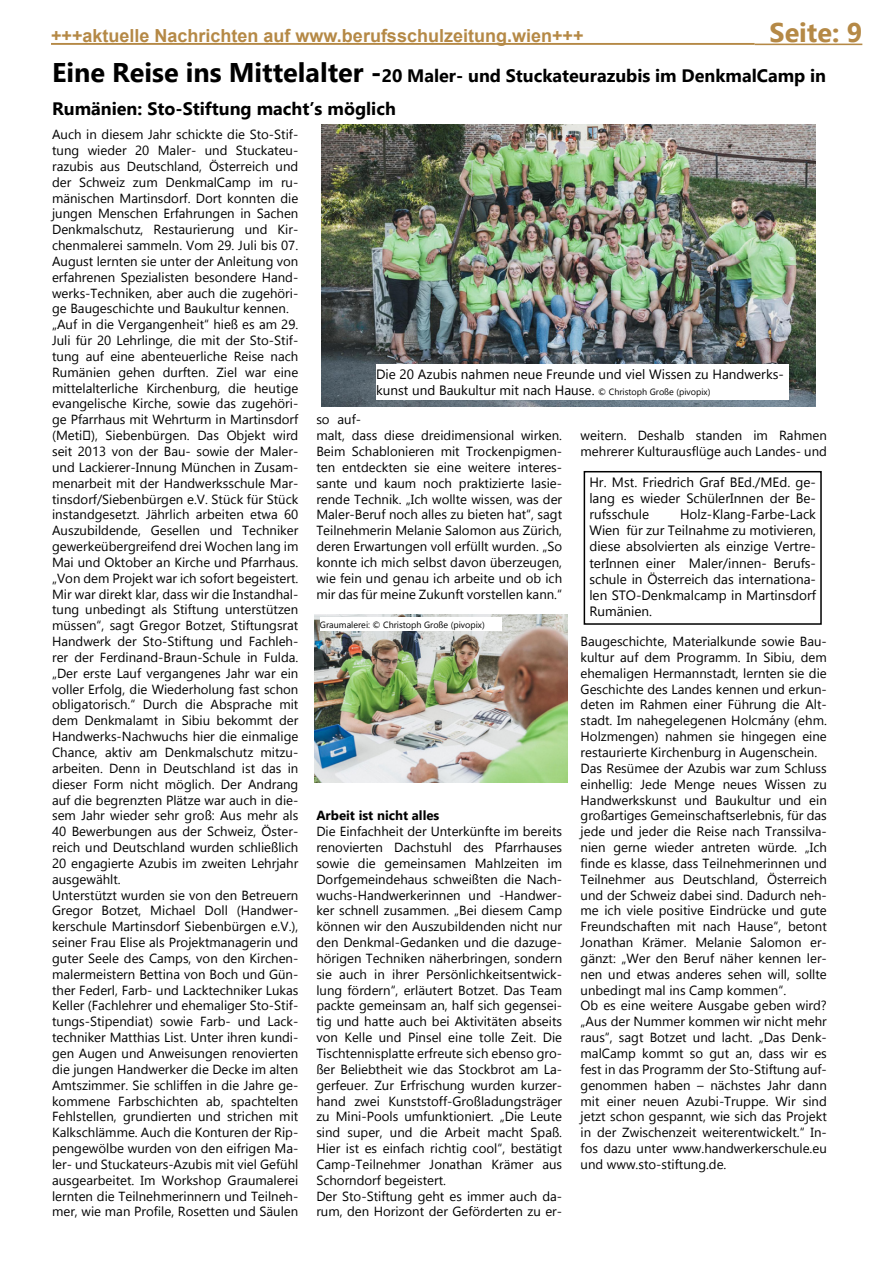
<style>
.page{position:relative;width:893px;height:1263px;background:#fff}
.page>*{position:absolute;margin:0;border:0;box-sizing:border-box;transform-origin:0 0}
.t1{font:700 27px "Gadugi";color:#b58946}
.t2{font:700 18px/32.4px "Gadugi";color:#000}
.t3{font:700 18px "Arial";color:#b58946}
.t4{font:13.5px/16.2px "Gadugi";color:#000;text-align:justify}
.t5{font:13.2px/15.9px "Gadugi";color:#000;text-align:justify}
.t6{font:700 13.2px "Gadugi";color:#000}
.t7{font:9px "Gadugi";color:#000}
.s1{font-size:27px}
.s2{font-size:9px}
</style>
<div class="page">
<hr style="left:51px;top:43px;width:704px;height:2px;background:#b58946">
<hr style="left:755px;top:44px;width:107px;height:1px;background:#b58946">
<img style="left:315px;top:614px;width:252px;height:168px">
<div style="left:320px;top:618px;width:182px;height:13px;background:#fff"></div>
<img style="left:321px;top:124px;width:494px;height:282px">
<div style="left:376px;top:365px;width:413px;height:35px;background:#fff"></div>
<div style="left:584px;top:471px;width:238px;height:154px;border:2px solid #000"></div>
<h2 class="t3" style="left:51px;top:23px;width:534px">+++aktuelle Nachrichten auf www.berufsschulzeitung.wien+++</h2>
<h1 class="t1" style="left:769px;top:16px;width:94px">Seite: 9</h1>
<p class="t2" style="left:52px;top:60px;width:776px"><span class="s1">Eine Reise ins Mittelalter -</span>20 Maler- und Stuckateurazubis im DenkmalCamp in<br>Rumänien: Sto-Stiftung macht’s möglich</p>
<p class="t5" style="left:52px;top:126px;width:248px">Auch in diesem Jahr schickte die Sto-Stif&shy;tung wieder 20 Maler- und Stuckateu&shy;razubis aus Deutschland, Österreich und der Schweiz zum DenkmalCamp im ru&shy;mänischen Martinsdorf. Dort konnten die jungen Menschen Erfahrungen in Sachen Denkmalschutz, Restaurierung und Kir&shy;chenmalerei sammeln. Vom 29. Juli bis 07.<br>August lernten sie unter der Anleitung von erfahrenen Spezialisten besondere Hand&shy;werks-Techniken, aber auch die zugehöri&shy;ge Baugeschichte und Baukultur kennen.</p>
<p class="t5" style="left:52px;top:317px;width:248px">„Auf in die Vergangenheit“ hieß es am 29.<br>Juli für 20 Lehrlinge, die mit der Sto-Stif&shy;tung auf eine abenteuerliche Reise nach Rumänien gehen durften. Ziel war eine mittelalterliche Kirchenburg, die heutige evangelische Kirche, sowie das zugehöri&shy;ge Pfarrhaus mit Wehrturm in Martinsdorf (Metiş), Siebenbürgen. Das Objekt wird seit 2013 von der Bau- sowie der Maler&shy;und Lackierer-Innung München in Zusam&shy;menarbeit mit der Handwerksschule Mar&shy;tinsdorf/Siebenbürgen e.V. Stück für Stück instandgesetzt. Jährlich arbeiten etwa 60<br>Auszubildende, Gesellen und Techniker gewerkeübergreifend drei Wochen lang im Mai und Oktober an Kirche und Pfarrhaus. „Von dem Projekt war ich sofort begeistert.<br>Mir war direkt klar, dass wir die Instandhal&shy;tung unbedingt als Stiftung unterstützen müssen“, sagt Gregor Botzet, Stiftungsrat Handwerk der Sto-Stiftung und Fachleh&shy;rer der Ferdinand-Braun-Schule in Fulda. „Der erste Lauf vergangenes Jahr war ein voller Erfolg, die Wiederholung fast schon obligatorisch.“ Durch die Absprache mit dem Denkmalamt in Sibiu bekommt der Handwerks-Nachwuchs hier die einmalige Chance, aktiv am Denkmalschutz mitzu&shy;arbeiten. Denn in Deutschland ist das in dieser Form nicht möglich. Der Andrang auf die begrenzten Plätze war auch in die&shy;sem Jahr wieder sehr groß: Aus mehr als 40 Bewerbungen aus der Schweiz, Öster&shy;reich und Deutschland wurden schließlich 20 engagierte Azubis im zweiten Lehrjahr ausgewählt.</p>
<p class="t5" style="left:52px;top:887px;width:248px">Unterstützt wurden sie von den Betreuern Gregor Botzet, Michael Doll (Handwer&shy;kerschule Martinsdorf Siebenbürgen e.V.), seiner Frau Elise als Projektmanagerin und guter Seele des Camps, von den Kirchen&shy;malermeistern Bettina von Boch und Gün&shy;ther Federl, Farb- und Lacktechniker Lukas Keller (Fachlehrer und ehemaliger Sto-Stif&shy;tungs-Stipendiat) sowie Farb- und Lack&shy;techniker Matthias List. Unter ihren kundi&shy;gen Augen und Anweisungen renovierten die jungen Handwerker die Decke im alten Amtszimmer. Sie schliffen in die Jahre ge&shy;kommene Farbschichten ab, spachtelten Fehlstellen, grundierten und strichen mit Kalkschlämme. Auch die Konturen der Rip&shy;pengewölbe wurden von den eifrigen Ma&shy;ler- und Stuckateurs-Azubis mit viel Gefühl ausgearbeitet. Im Workshop Graumalerei lernten die Teilnehmerinnern und Teilneh&shy;mer, wie man Profile, Rosetten und Säulen</p>
<p class="t4" style="left:376px;top:366px;width:409px">Die 20 Azubis nahmen neue Freunde und viel Wissen zu Handwerks&shy;kunst und Baukultur mit nach Hause. <span class="s2">© Christoph Große (pivopix)</span></p>
<p class="t5" style="left:316px;top:412px;width:247px;text-align:left">so auf-<br>malt, dass diese dreidimensional wirken.<br>Beim Schablonieren mit Trockenpigmen&shy;ten entdeckten sie eine weitere interes&shy;sante und kaum noch praktizierte lasie&shy;rende Technik. „Ich wollte wissen, was der Maler-Beruf noch alles zu bieten hat“, sagt Teilnehmerin Melanie Salomon aus Zürich, deren Erwartungen voll erfüllt wurden. „So konnte ich mich selbst davon überzeugen, wie fein und genau ich arbeite und ob ich mir das für meine Zukunft vorstellen kann.“</p>
<p class="t5" style="left:581px;top:427px;width:248px">weitern. Deshalb standen im Rahmen mehrerer Kulturausflüge auch Landes- und</p>
<p class="t4" style="left:589px;top:474px;width:228px">Hr. Mst. Friedrich Graf BEd./MEd. ge&shy;lang es wieder SchülerInnen der Be&shy;rufsschule</p>
<p class="t4" style="left:589px;top:506px;width:228px;text-indent:91px">Holz-Klang-Farbe-Lack Wien für zur Teilnahme zu motivieren, diese absolvierten als einzige Vertre&shy;terInnen einer Maler/innen- Berufs&shy;schule in Österreich das internationa&shy;len STO-Denkmalcamp in Martinsdorf Rumänien.</p>
<p class="t7" style="left:320px;top:619px;width:166px">Graumalerei: © Christoph Große (pivopix)</p>
<p class="t5" style="left:581px;top:633px;width:248px">Baugeschichte, Materialkunde sowie Bau&shy;kultur auf dem Programm. In Sibiu, dem ehemaligen Hermannstadt, lernten sie die Geschichte des Landes kennen und erkun&shy;deten im Rahmen einer Führung die Alt&shy;stadt. Im nahegelegenen Holcmány (ehm.<br>Holzmengen) nahmen sie hingegen eine restaurierte Kirchenburg in Augenschein.</p>
<p class="t5" style="left:581px;top:760px;width:248px">Das Resümee der Azubis war zum Schluss einhellig: Jede Menge neues Wissen zu Handwerkskunst und Baukultur und ein großartiges Gemeinschaftserlebnis, für das jede und jeder die Reise nach Transsilva&shy;nien gerne wieder antreten würde. „Ich finde es klasse, dass Teilnehmerinnen und Teilnehmer aus Deutschland, Österreich und der Schweiz dabei sind. Dadurch neh&shy;me ich viele positive Eindrücke und gute Freundschaften mit nach Hause“, betont Jonathan Krämer. Melanie Salomon er&shy;gänzt: „Wer den Beruf näher kennen ler&shy;nen und etwas anderes sehen will, sollte unbedingt mal ins Camp kommen“.</p>
<p class="t5" style="left:581px;top:998px;width:248px">Ob es eine weitere Ausgabe geben wird? „Aus der Nummer kommen wir nicht mehr raus“, sagt Botzet und lacht. „Das Denk&shy;malCamp kommt so gut an, dass wir es fest in das Programm der Sto-Stiftung auf&shy;genommen haben – nächstes Jahr dann mit einer neuen Azubi-Truppe. Wir sind jetzt schon gespannt, wie sich das Projekt in der Zwischenzeit weiterentwickelt.“ In&shy;fos dazu unter www.handwerkerschule.eu und www.sto-stiftung.de.</p>
<p class="t6" style="left:316px;top:808px;width:125px">Arbeit ist nicht alles</p>
<p class="t5" style="left:316px;top:823px;width:247px">Die Einfachheit der Unterkünfte im bereits renovierten Dachstuhl des Pfarrhauses sowie die gemeinsamen Mahlzeiten im Dorfgemeindehaus schweißten die Nach&shy;wuchs-Handwerkerinnen und -Handwer&shy;ker schnell zusammen. „Bei diesem Camp können wir den Auszubildenden nicht nur den Denkmal-Gedanken und die dazuge&shy;hörigen Techniken näherbringen, sondern sie auch in ihrer Persönlichkeitsentwick&shy;lung fördern“, erläutert Botzet. Das Team packte gemeinsam an, half sich gegensei&shy;tig und hatte auch bei Aktivitäten abseits von Kelle und Pinsel eine tolle Zeit. Die Tischtennisplatte erfreute sich ebenso gro&shy;ßer Beliebtheit wie das Stockbrot am La&shy;gerfeuer. Zur Erfrischung wurden kurzer&shy;hand zwei Kunststoff-Großladungsträger zu Mini-Pools umfunktioniert. „Die Leute sind super, und die Arbeit macht Spaß.<br>Hier ist es einfach richtig cool“, bestätigt Camp-Teilnehmer Jonathan Krämer aus Schorndorf begeistert.</p>
<p class="t5" style="left:316px;top:1188px;width:247px">Der Sto-Stiftung geht es immer auch da&shy;rum, den Horizont der Geförderten zu er-</p>
</div>
